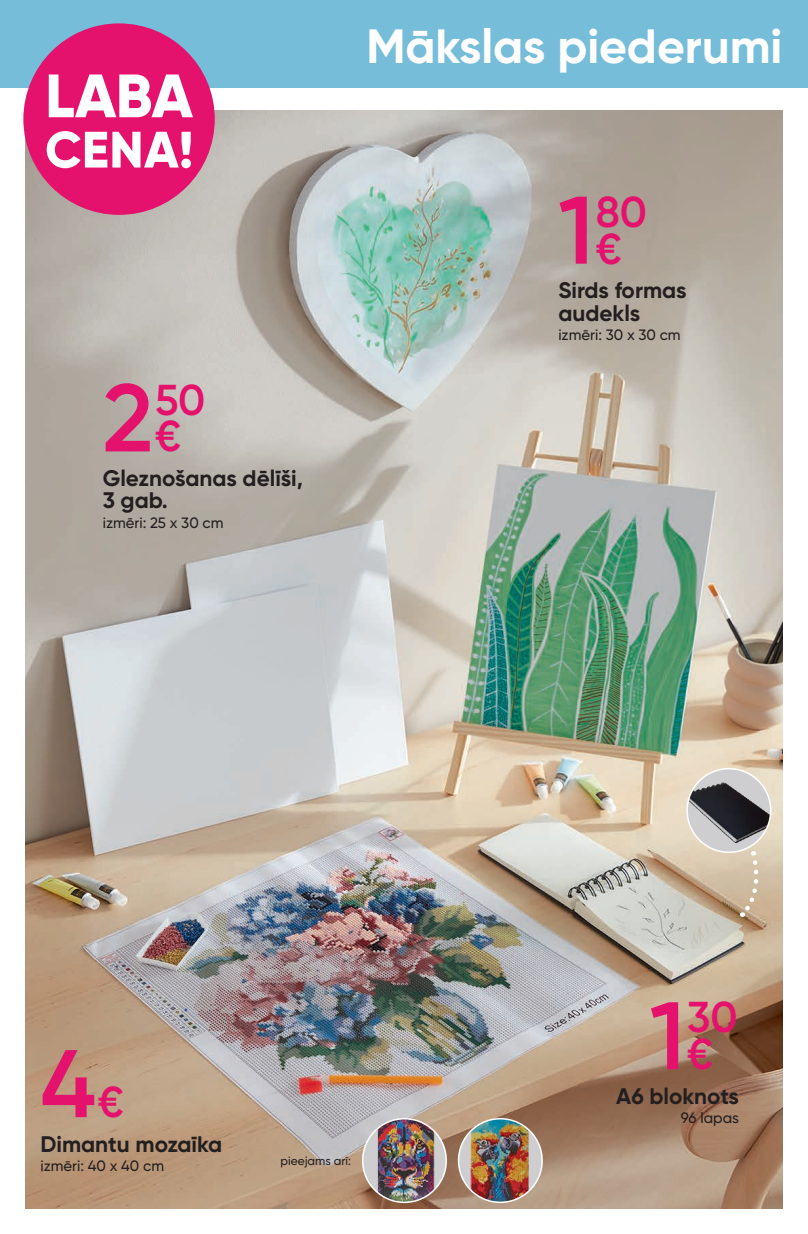
<style>
.page{position:relative;width:808px;height:1234px;background:#fff}
.page>*{position:absolute;margin:0;border:0;box-sizing:border-box;transform-origin:0 0}
.t1{font:600 95.7px "Gilroy";color:#e4116d}
.t2{font:800 61.05px "Gilroy";color:#fff}
.t3{font:800 51.15px "Gilroy";color:#fff}
.t4{font:700 48px "Gilroy";color:#fff}
.t5{font:600 43.2px/36.8px "Gilroy";color:#e4116d;text-align:center}
.t6{font:700 22.5px/22.5px "Gilroy";color:#231f20}
.t7{font:500 15px "Gilroy";color:#231f20}
.t8{font:500 12px "Gilroy";color:#231f20}
.s1{font-size:95.7px}
.s2{font-size:43.2px}
</style>
<div class="page">
<img style="left:26px;top:111px;width:756px;height:1097px">
<img style="left:363px;top:1118px;width:83px;height:83px;border-radius:42px">
<div style="left:362px;top:1117px;width:85px;height:85px;border:2px solid #fff;border-radius:50%"></div>
<img style="left:458px;top:1118px;width:84px;height:83px;border-radius:42px">
<div style="left:458px;top:1117px;width:85px;height:85px;border:2px solid #fff;border-radius:50%"></div>
<img style="left:687px;top:768px;width:84px;height:84px;border-radius:42px">
<div style="left:686px;top:767px;width:85px;height:85px;border:2px solid #fff;border-radius:50%"></div>
<svg style="left:739px;top:851px;width:20px;height:66px"></svg>
<div style="left:0;top:0;width:808px;height:87px;background:#76bdda"></div>
<div style="left:23px;top:23px;width:192px;height:192px;background:#e4116d;border-radius:50%"></div>
<img style="left:730px;top:87px;width:78px;height:275px">
<h2 class="t2" style="left:45px;top:57px;width:149px">LABA</h2>
<h3 class="t3" style="left:45px;top:117px;width:150px">CENA!</h3>
<h3 class="t5" style="left:155px;top:381px;width:52px;text-align:left;text-indent:-52px"><span class="s1">2</span>50 €</h3>
<p class="t6" style="left:103px;top:466px;width:202px">Gleznošanas dēlīši,<br>3 gab.</p>
<p class="t7" style="left:103px;top:513px;width:122px">izmēri: 25 x 30 cm</p>
<h3 class="t4" style="left:366px;top:16px;width:417px">Mākslas piederumi</h3>
<h3 class="t5" style="left:558px;top:193px;width:90px"><span class="s1">1</span>80 €</h3>
<p class="t6" style="left:558px;top:279px;width:130px">Sirds formas audekls</p>
<p class="t7" style="left:558px;top:325px;width:124px">izmēri: 30 x 30 cm</p>
<h1 class="t1" style="left:40px;top:1023px;width:85px">4<span class="s2">€</span></h1>
<p class="t6" style="left:40px;top:1131px;width:183px">Dimantu mozaīka</p>
<p class="t7" style="left:40px;top:1156px;width:125px">izmēri: 40 x 40 cm</p>
<p class="t8" style="left:280px;top:1153px;width:72px">pieejams arī:</p>
<h3 class="t5" style="left:650px;top:998px;width:89px"><span class="s1">1</span>30 €</h3>
<p class="t6" style="left:616px;top:1084px;width:124px">A6 bloknots</p>
<p class="t7" style="left:681px;top:1108px;width:60px">96 lapas</p>
</div>
